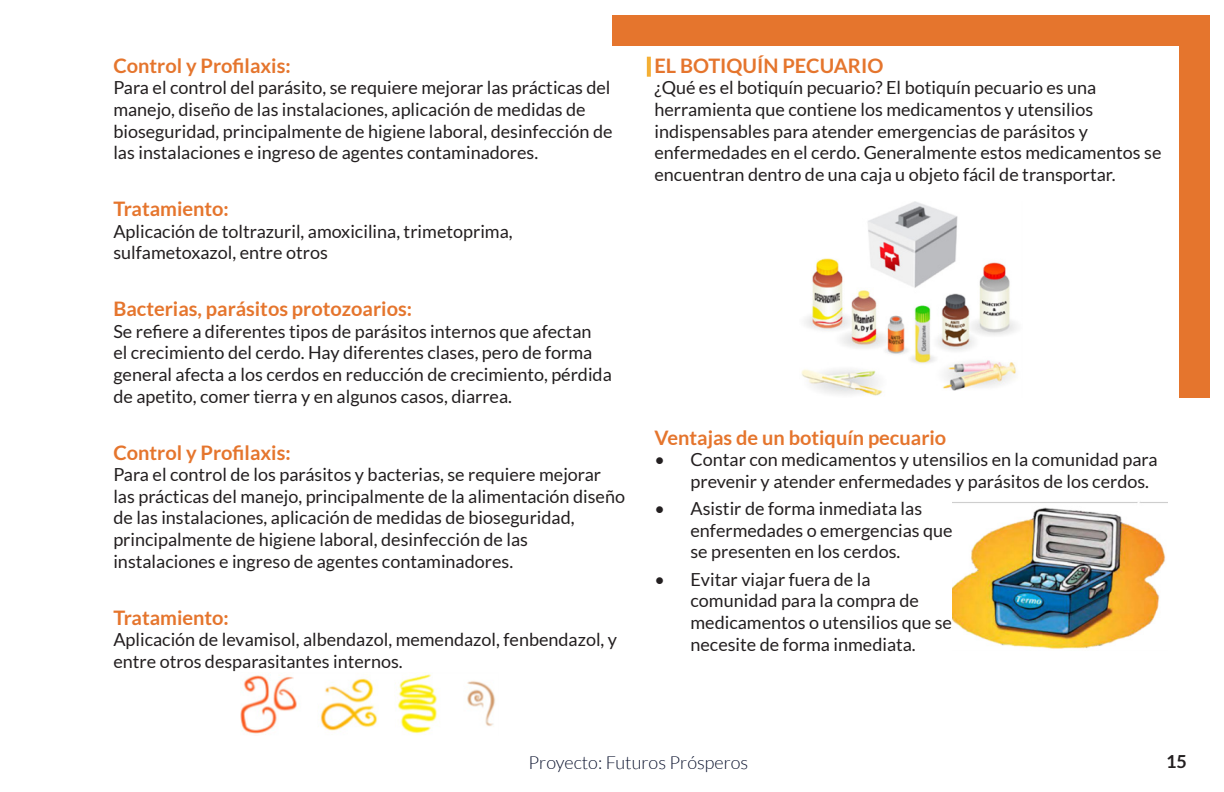
<style>
.page{position:relative;width:1224px;height:792px;background:#fff}
.page>*{position:absolute;margin:0;border:0;box-sizing:border-box;transform-origin:0 0}
.Titulo_2{font:700 20px "Lato";color:#e5752d}
.Titulo_1{font:700 20px "Lato";color:#e5752d}
.Parrafo{font:18px/21.6px "Lato";color:#231f20}
.t1{font:300 18px "Lato";color:#0c142f}
.t2{font:700 18px "Lato";color:#231f20}
</style>
<div class="page">
<div style="left:612px;top:15px;width:598px;height:31px;background:#e5752d"></div>
<div style="left:1179px;top:15px;width:31px;height:382px;background:#e5752d"></div>
<svg style="left:647px;top:57px;width:4px;height:20px"></svg>
<img style="left:241px;top:674px;width:255px;height:61px">
<img style="left:801px;top:201px;width:216px;height:195px">
<img style="left:953px;top:502px;width:214px;height:147px">
<p class="Titulo_2" style="left:113px;top:54px;width:179px">Control y Profilaxis:</p>
<p class="Parrafo" style="left:113px;top:77px;width:501px">Para el control del parásito, se requiere mejorar las prácticas del manejo, diseño de las instalaciones, aplicación de medidas de bioseguridad, principalmente de higiene laboral, desinfección de las instalaciones e ingreso de agentes contaminadores.</p>
<p class="Titulo_2" style="left:113px;top:197px;width:117px">Tratamiento:</p>
<p class="Parrafo" style="left:113px;top:220px;width:401px">Aplicación de toltrazuril, amoxicilina, trimetoprima, sulfametoxazol, entre otros</p>
<p class="Titulo_2" style="left:113px;top:298px;width:300px">Bacterias, parásitos protozoarios:</p>
<p class="Parrafo" style="left:113px;top:320px;width:500px">Se refiere a diferentes tipos de parásitos internos que afectan<br>el crecimiento del cerdo. Hay diferentes clases, pero de forma general afecta a los cerdos en reducción de crecimiento, pérdida de apetito, comer tierra y en algunos casos, diarrea.</p>
<p class="Titulo_2" style="left:113px;top:441px;width:179px">Control y Profilaxis:</p>
<p class="Parrafo" style="left:113px;top:464px;width:513px">Para el control de los parásitos y bacterias, se requiere mejorar las prácticas del manejo, principalmente de la alimentación diseño de las instalaciones, aplicación de medidas de bioseguridad, principalmente de higiene laboral, desinfección de las instalaciones e ingreso de agentes contaminadores.</p>
<p class="Titulo_2" style="left:113px;top:606px;width:117px">Tratamiento:</p>
<p class="Parrafo" style="left:113px;top:629px;width:505px">Aplicación de levamisol, albendazol, memendazol, fenbendazol, y entre otros desparasitantes internos.</p>
<p class="Titulo_1" style="left:655px;top:54px;width:230px">EL BOTIQUÍN PECUARIO</p>
<p class="Parrafo" style="left:655px;top:77px;width:508px">¿Qué es el botiquín pecuario? El botiquín pecuario es una herramienta que contiene los medicamentos y utensilios indispensables para atender emergencias de parásitos y enfermedades en el cerdo. Generalmente estos medicamentos se encuentran dentro de una caja u objeto fácil de transportar.</p>
<p class="Titulo_2" style="left:655px;top:426px;width:293px">Ventajas de un botiquín pecuario</p>
<p class="Parrafo" style="left:691px;top:449px;width:468px;text-indent:-36px">• Contar con medicamentos y utensilios en la comunidad para prevenir y atender enfermedades y parásitos de los cerdos.</p>
<p class="Parrafo" style="left:691px;top:498px;width:264px;text-indent:-36px">• Asistir de forma inmediata las enfermedades o emergencias que se presenten en los cerdos.</p>
<p class="Parrafo" style="left:691px;top:568px;width:263px;text-indent:-36px">• Evitar viajar fuera de la comunidad para la compra de medicamentos o utensilios que se necesite de forma inmediata.</p>
<p class="t1" style="left:529px;top:752px;width:221px">Proyecto: Futuros Prósperos</p>
<p class="t2" style="left:1166px;top:751px;width:22px">15</p>
</div>
